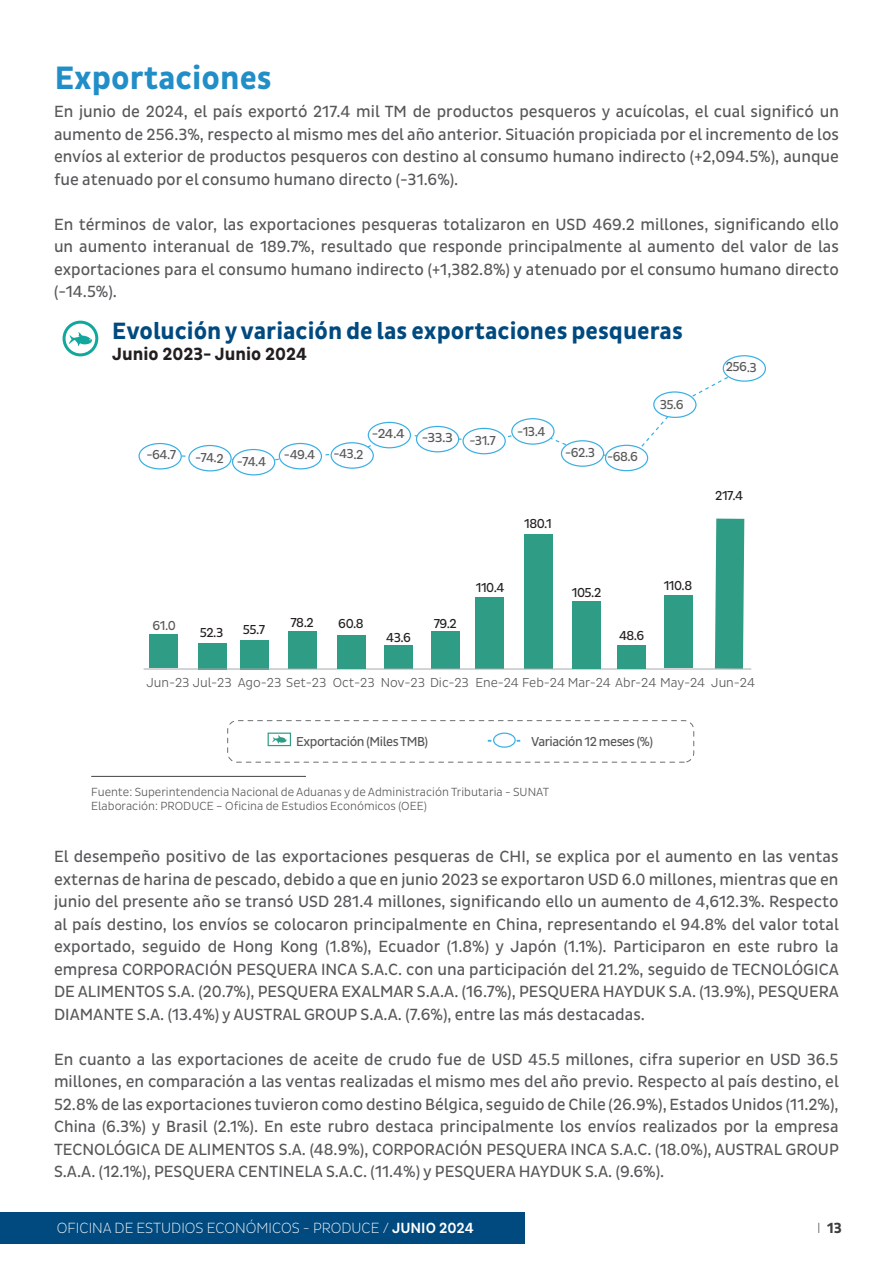
<style>
.page{position:relative;width:893px;height:1263px;background:#fff}
.page>*{position:absolute;margin:0;border:0;box-sizing:border-box;transform-origin:0 0}
.t1{font:700 33px "Pluto Sans Cond";color:#228ec8}
.t2{font:700 24px "Pluto Sans Cond";color:#004a7f}
.t3{font:700 18px "Pluto Sans Cond";color:#231f20}
.t4{font:16.5px/22.5px "Pluto Sans Cond";color:#57585a;text-align:justify}
.t5{font:300 15px "Pluto Sans Cond Ex";color:#fff}
.t6{font:700 15px "Pluto Sans Cond";color:#3e3e3f}
.t7{font:300 13.2px "Pluto Sans Cond";color:#585757}
.t8{font:13.2px "Pluto Sans Cond";letter-spacing:-.035em;color:#575756}
.t9{font:13.2px "Pluto Sans Cond";letter-spacing:-.035em;color:#231f20}
.t10{font:13.2px "Pluto Sans Cond";letter-spacing:-.035em;color:#585757}
.t11{font:13.2px "Pluto Sans Cond";letter-spacing:-.035em;color:#575756;scale:1.07 1}
.t12{font:300 12px "Pluto Sans Cond";color:#57585a}
.s1{font-family:"Pluto Sans Cond";font-weight:500}
.s2{font-family:"Pluto Sans Cond Ex";font-weight:300}
</style>
<div class="page">
<div style="left:0;top:1212px;width:525px;height:32px;background:#004a7f"></div>
<hr style="left:91px;top:776px;width:215px;height:1px;background:#57585a">
<div style="left:63px;top:321px;width:35px;height:35px;border:3px solid #12a79d;border-radius:50%"></div>
<svg style="left:69px;top:332px;width:23px;height:14px"></svg>
<div style="left:664px;top:596px;width:28px;height:72px;background:#2f9c85"></div>
<svg style="left:488px;top:740px;width:33px;height:2px"></svg>
<div style="left:268px;top:732px;width:23px;height:14px;border:1px solid #2f9c85"></div>
<svg style="left:272px;top:735px;width:15px;height:9px"></svg>
<svg style="left:494px;top:733px;width:21px;height:14px"></svg>
<div style="left:493px;top:732px;width:23px;height:16px;border:1px solid #38afe0;border-radius:50%"></div>
<div style="left:715px;top:519px;width:29px;height:150px;background:#2f9c85"></div>
<svg style="left:159px;top:367px;width:580px;height:96px"></svg>
<div style="left:288px;top:632px;width:28px;height:37px;background:#2f9c85"></div>
<div style="left:240px;top:640px;width:28px;height:30px;background:#2f9c85"></div>
<div style="left:198px;top:643px;width:28px;height:26px;background:#2f9c85"></div>
<div style="left:150px;top:635px;width:28px;height:33px;background:#2f9c85"></div>
<div style="left:385px;top:646px;width:28px;height:23px;background:#2f9c85"></div>
<div style="left:227px;top:720px;width:467px;height:43px;border:1px dashed #6d6e71;border-radius:10px"></div>
<div style="left:432px;top:632px;width:28px;height:37px;background:#2f9c85"></div>
<div style="left:476px;top:597px;width:28px;height:72px;background:#2f9c85"></div>
<div style="left:524px;top:534px;width:28px;height:135px;background:#2f9c85"></div>
<div style="left:463px;top:428px;width:42px;height:26px;background:#fdfdff;border-radius:50%"></div>
<div style="left:462px;top:428px;width:44px;height:26px;border:1px solid #38afe0;border-radius:50%"></div>
<div style="left:512px;top:419px;width:42px;height:25px;background:#fdfdff;border-radius:50%"></div>
<div style="left:511px;top:418px;width:44px;height:27px;border:1px solid #38afe0;border-radius:50%"></div>
<div style="left:368px;top:422px;width:42px;height:26px;background:#fdfdff;border-radius:50%"></div>
<div style="left:368px;top:422px;width:43px;height:26px;border:1px solid #38afe0;border-radius:50%"></div>
<hr style="left:144px;top:669px;width:607px;height:1px;background:#a7a9ac">
<div style="left:654px;top:392px;width:42px;height:25px;background:#fdfdff;border-radius:50%"></div>
<div style="left:653px;top:391px;width:44px;height:27px;border:1px solid #38afe0;border-radius:50%"></div>
<div style="left:723px;top:356px;width:42px;height:25px;background:#fdfdff;border-radius:50%"></div>
<div style="left:723px;top:355px;width:43px;height:27px;border:1px solid #38afe0;border-radius:50%"></div>
<div style="left:139px;top:443px;width:42px;height:26px;background:#fdfdff;border-radius:50%"></div>
<div style="left:138px;top:443px;width:44px;height:27px;border:1px solid #38afe0;border-radius:50%"></div>
<div style="left:189px;top:445px;width:42px;height:26px;background:#fdfdff;border-radius:50%"></div>
<div style="left:188px;top:445px;width:44px;height:27px;border:1px solid #38afe0;border-radius:50%"></div>
<div style="left:233px;top:449px;width:42px;height:26px;background:#fdfdff;border-radius:50%"></div>
<div style="left:232px;top:449px;width:43px;height:27px;border:1px solid #38afe0;border-radius:50%"></div>
<div style="left:279px;top:443px;width:43px;height:26px;background:#fdfdff;border-radius:50%"></div>
<div style="left:279px;top:443px;width:43px;height:27px;border:1px solid #38afe0;border-radius:50%"></div>
<div style="left:337px;top:635px;width:28px;height:33px;background:#2f9c85"></div>
<div style="left:331px;top:443px;width:42px;height:25px;background:#fdfdff;border-radius:50%"></div>
<div style="left:330px;top:442px;width:44px;height:27px;border:1px solid #38afe0;border-radius:50%"></div>
<div style="left:618px;top:646px;width:28px;height:23px;background:#2f9c85"></div>
<div style="left:605px;top:445px;width:43px;height:26px;background:#fdfdff;border-radius:50%"></div>
<div style="left:605px;top:445px;width:43px;height:26px;border:1px solid #38afe0;border-radius:50%"></div>
<div style="left:573px;top:602px;width:28px;height:67px;background:#2f9c85"></div>
<div style="left:561px;top:441px;width:43px;height:25px;background:#fdfdff;border-radius:50%"></div>
<div style="left:561px;top:440px;width:43px;height:27px;border:1px solid #38afe0;border-radius:50%"></div>
<div style="left:416px;top:426px;width:43px;height:26px;background:#fdfdff;border-radius:50%"></div>
<div style="left:416px;top:426px;width:43px;height:26px;border:1px solid #38afe0;border-radius:50%"></div>
<p class="t1" style="left:55px;top:59px;width:219px">Exportaciones</p>
<p class="t4" style="left:54px;top:101px;width:786px">En junio de 2024, el país exportó 217.4 mil TM de productos pesqueros y acuícolas, el cual significó un aumento de 256.3%, respecto al mismo mes del año anterior. Situación propiciada por el incremento de los envíos al exterior de productos pesqueros con destino al consumo humano indirecto (+2,094.5%), aunque fue atenuado por el consumo humano directo (-31.6%).</p>
<p class="t4" style="left:54px;top:213px;width:786px">En términos de valor, las exportaciones pesqueras totalizaron en USD 469.2 millones, significando ello un aumento interanual de 189.7%, resultado que responde principalmente al aumento del valor de las exportaciones para el consumo humano indirecto (+1,382.8%) y atenuado por el consumo humano directo (-14.5%).</p>
<p class="t2" style="left:112px;top:317px;width:572px">Evolución y variación de las exportaciones pesqueras</p>
<p class="t3" style="left:112px;top:344px;width:196px">Junio 2023- Junio 2024</p>
<p class="t8" style="left:147px;top:447px;width:31px;rotate:1deg">-64.7</p>
<p class="t8" style="left:195px;top:450px;width:30px;rotate:1deg">-74.2</p>
<p class="t8" style="left:237px;top:454px;width:31px;rotate:1deg">-74.4</p>
<p class="t8" style="left:284px;top:447px;width:33px;rotate:1deg">-49.4</p>
<p class="t8" style="left:334px;top:446px;width:32px;rotate:1deg">-43.2</p>
<p class="t11" style="left:372px;top:426px;width:32px">-24.4</p>
<p class="t8" style="left:517px;top:424px;width:30px">-13.4</p>
<p class="t11" style="left:422px;top:430px;width:31px">-33.3</p>
<p class="t8" style="left:469px;top:433px;width:28px">-31.7</p>
<p class="t8" style="left:565px;top:445px;width:31px">-62.3</p>
<p class="t8" style="left:607px;top:449px;width:32px">-68.6</p>
<p class="t9" style="left:524px;top:516px;width:29px">180.1</p>
<p class="t8" style="left:660px;top:397px;width:25px;rotate:1deg">35.6</p>
<p class="t8" style="left:152px;top:618px;width:25px">61.0</p>
<p class="t9" style="left:200px;top:625px;width:25px">52.3</p>
<p class="t9" style="left:243px;top:622px;width:24px">55.7</p>
<p class="t9" style="left:290px;top:615px;width:25px">78.2</p>
<p class="t9" style="left:338px;top:616px;width:27px">60.8</p>
<p class="t9" style="left:386px;top:630px;width:26px">43.6</p>
<p class="t9" style="left:434px;top:616px;width:25px">79.2</p>
<p class="t9" style="left:476px;top:579px;width:30px">110.4</p>
<p class="t9" style="left:572px;top:585px;width:31px">105.2</p>
<p class="t9" style="left:619px;top:628px;width:27px">48.6</p>
<p class="t9" style="left:664px;top:578px;width:30px">110.8</p>
<p class="t8" style="left:726px;top:359px;width:32px;rotate:1deg">256.3</p>
<p class="t9" style="left:715px;top:488px;width:30px">217.4</p>
<p class="t7" style="left:146px;top:675px;width:87px">Jun-23 Jul-23</p>
<p class="t7" style="left:238px;top:675px;width:90px">Ago-23 Set-23</p>
<p class="t7" style="left:333px;top:675px;width:43px">Oct-23</p>
<p class="t7" style="left:381px;top:675px;width:90px">Nov-23 Dic-23</p>
<p class="t7" style="left:475px;top:675px;width:231px">Ene-24 Feb-24 Mar-24 Abr-24 May-24</p>
<p class="t7" style="left:711px;top:675px;width:45px">Jun-24</p>
<p class="t10" style="left:296px;top:734px;width:133px">Exportación (Miles TMB)</p>
<p class="t10" style="left:531px;top:734px;width:123px">Variación 12 meses (%)</p>
<p class="t12" style="left:91px;top:785px;width:459px">Fuente: Superintendencia Nacional de Aduanas y de Administración Tributaria - SUNAT</p>
<p class="t12" style="left:91px;top:799px;width:337px">Elaboración: PRODUCE – Oficina de Estudios Económicos (OEE)</p>
<p class="t4" style="left:54px;top:846px;width:786px">El desempeño positivo de las exportaciones pesqueras de CHI, se explica por el aumento en las ventas externas de harina de pescado, debido a que en junio 2023 se exportaron USD 6.0 millones, mientras que en junio del presente año se transó USD 281.4 millones, significando ello un aumento de 4,612.3%. Respecto al país destino, los envíos se colocaron principalmente en China, representando el 94.8% del valor total exportado, seguido de Hong Kong (1.8%), Ecuador (1.8%) y Japón (1.1%). Participaron en este rubro la empresa CORPORACIÓN PESQUERA INCA S.A.C. con una participación del 21.2%, seguido de TECNOLÓGICA DE ALIMENTOS S.A. (20.7%), PESQUERA EXALMAR S.A.A. (16.7%), PESQUERA HAYDUK S.A. (13.9%), PESQUERA DIAMANTE S.A. (13.4%) y AUSTRAL GROUP S.A.A. (7.6%), entre las más destacadas.</p>
<p class="t4" style="left:54px;top:1048px;width:786px">En cuanto a las exportaciones de aceite de crudo fue de USD 45.5 millones, cifra superior en USD 36.5 millones, en comparación a las ventas realizadas el mismo mes del año previo. Respecto al país destino, el 52.8% de las exportaciones tuvieron como destino Bélgica, seguido de Chile (26.9%), Estados Unidos (11.2%), China (6.3%) y Brasil (2.1%). En este rubro destaca principalmente los envíos realizados por la empresa TECNOLÓGICA DE ALIMENTOS S.A. (48.9%), CORPORACIÓN PESQUERA INCA S.A.C. (18.0%), AUSTRAL GROUP S.A.A. (12.1%), PESQUERA CENTINELA S.A.C. (11.4%) y PESQUERA HAYDUK S.A. (9.6%).</p>
<p class="t5" style="left:57px;top:1220px;width:419px">OFICINA DE ESTUDIOS ECONÓMICOS - PRODUCE / <span class="s1">JUNIO 2024</span></p>
<p class="t6" style="left:817px;top:1220px;width:26px"><span class="s2">I</span> 13</p>
</div>
